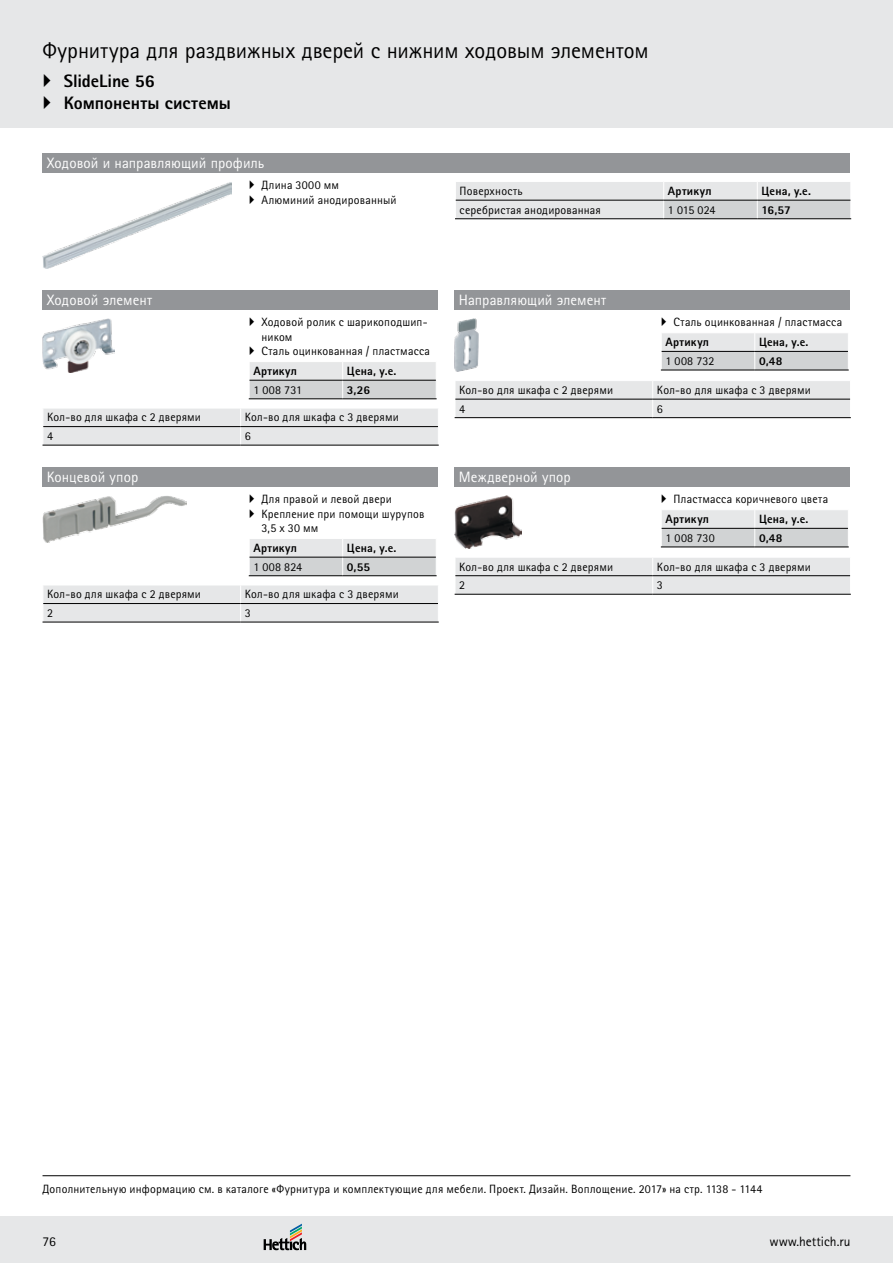
<style>
.page{position:relative;width:893px;height:1263px;background:#fff}
.page>*{position:absolute;margin:0;border:0;box-sizing:border-box;transform-origin:0 0}
.t1{font:22.5px "Rotis Sans Serif Pro Cyr";letter-spacing:-.005em;color:#000}
.t2{font:800 18px/21.6px "Rotis Sans Serif Pro Cyr";color:#000}
.t3{font:15px "Rotis Sans Serif Pro Cyr";letter-spacing:.005em;color:#fff}
.t4{font:13.5px "Rotis Sans Serif Pro Cyr";color:#000}
.t5{font:12px/14.4px "Rotis Sans Serif Pro Cyr";letter-spacing:.015em;color:#000}
.t6{font:800 12px "Rotis Sans Serif Pro Cyr";letter-spacing:.02em;color:#000}
</style>
<div class="page">
<div style="left:0;top:0;width:893px;height:128px;background:#e6e7e8"></div>
<div style="left:0;top:1216px;width:893px;height:47px;background:#e6e7e8"></div>
<svg style="left:264px;top:1224px;width:42px;height:26px"></svg>
<div style="left:43px;top:153px;width:807px;height:20px;background:#939598"></div>
<svg style="left:455px;top:182px;width:396px;height:36px;background:#dfe0e1"></svg>
<hr style="left:456px;top:200px;width:208px;height:1px;background:#000">
<hr style="left:664px;top:200px;width:93px;height:1px;background:#000">
<hr style="left:757px;top:200px;width:93px;height:1px;background:#000">
<hr style="left:455px;top:218px;width:209px;height:1px;background:#000">
<hr style="left:664px;top:218px;width:93px;height:1px;background:#000">
<hr style="left:757px;top:218px;width:94px;height:1px;background:#000">
<img style="left:43px;top:182px;width:189px;height:87px">
<div style="left:43px;top:290px;width:395px;height:20px;background:#939598"></div>
<svg style="left:43px;top:408px;width:396px;height:37px;background:#e3e4e5"></svg>
<hr style="left:43px;top:426px;width:198px;height:1px;background:#000">
<hr style="left:241px;top:426px;width:197px;height:1px;background:#000">
<hr style="left:43px;top:445px;width:198px;height:1px;background:#000">
<hr style="left:241px;top:445px;width:198px;height:1px;background:#000">
<img style="left:43px;top:318px;width:72px;height:54px">
<svg style="left:249px;top:362px;width:187px;height:36px;background:#dadbdc"></svg>
<hr style="left:249px;top:380px;width:94px;height:1px;background:#000">
<hr style="left:343px;top:380px;width:93px;height:1px;background:#000">
<hr style="left:249px;top:398px;width:94px;height:1px;background:#000">
<hr style="left:343px;top:398px;width:94px;height:1px;background:#000">
<div style="left:455px;top:290px;width:395px;height:20px;background:#939598"></div>
<div style="left:455px;top:381px;width:396px;height:36px;background:#e6e7e8"></div>
<hr style="left:455px;top:399px;width:198px;height:1px;background:#000">
<hr style="left:653px;top:399px;width:197px;height:1px;background:#000">
<hr style="left:455px;top:417px;width:198px;height:1px;background:#000">
<hr style="left:653px;top:417px;width:198px;height:1px;background:#000">
<img style="left:455px;top:318px;width:23px;height:54px">
<svg style="left:661px;top:333px;width:188px;height:37px;background:#d8dadb"></svg>
<hr style="left:662px;top:351px;width:93px;height:1px;background:#000">
<hr style="left:755px;top:351px;width:93px;height:1px;background:#000">
<hr style="left:661px;top:370px;width:94px;height:1px;background:#000">
<hr style="left:755px;top:370px;width:94px;height:1px;background:#000">
<div style="left:43px;top:467px;width:395px;height:19px;background:#939598"></div>
<svg style="left:43px;top:585px;width:396px;height:37px;background:#e3e4e5"></svg>
<hr style="left:43px;top:603px;width:198px;height:1px;background:#000">
<hr style="left:241px;top:603px;width:197px;height:1px;background:#000">
<hr style="left:43px;top:622px;width:198px;height:1px;background:#000">
<hr style="left:241px;top:622px;width:198px;height:1px;background:#000">
<img style="left:43px;top:496px;width:144px;height:46px">
<svg style="left:249px;top:539px;width:187px;height:36px;background:#d9dbdc"></svg>
<hr style="left:249px;top:557px;width:94px;height:1px;background:#000">
<hr style="left:343px;top:557px;width:93px;height:1px;background:#000">
<hr style="left:249px;top:575px;width:94px;height:1px;background:#000">
<hr style="left:343px;top:575px;width:94px;height:1px;background:#000">
<div style="left:455px;top:467px;width:395px;height:19px;background:#939598"></div>
<div style="left:455px;top:558px;width:396px;height:36px;background:#e6e7e8"></div>
<hr style="left:455px;top:575px;width:198px;height:1px;background:#000">
<hr style="left:653px;top:575px;width:197px;height:1px;background:#000">
<hr style="left:455px;top:594px;width:198px;height:1px;background:#000">
<hr style="left:653px;top:594px;width:198px;height:1px;background:#000">
<img style="left:455px;top:495px;width:66px;height:53px">
<svg style="left:661px;top:510px;width:188px;height:37px;background:#d7d9da"></svg>
<hr style="left:662px;top:528px;width:93px;height:1px;background:#000">
<hr style="left:755px;top:528px;width:93px;height:1px;background:#000">
<hr style="left:661px;top:547px;width:94px;height:1px;background:#000">
<hr style="left:755px;top:547px;width:94px;height:1px;background:#000">
<hr style="left:43px;top:1175px;width:807px;height:1px;background:#000">
<h1 class="t1" style="left:43px;top:37px;width:608px">Фурнитура для раздвижных дверей с нижним ходовым элементом</h1>
<h2 class="t2" style="left:64px;top:70px;width:169px">SlideLine 56<br>Компоненты системы</h2>
<p class="t3" style="left:47px;top:154px;width:219px">Ходовой и направляющий профиль</p>
<p class="t5" style="left:261px;top:178px;width:137px">Длина 3000 мм<br>Алюминий анодированный</p>
<p class="t5" style="left:460px;top:184px;width:64px">Поверхность</p>
<p class="t6" style="left:668px;top:183px;width:45px">Артикул</p>
<p class="t6" style="left:761px;top:183px;width:51px">Цена, у.е.</p>
<p class="t5" style="left:460px;top:202px;width:143px">серебристая анодированная</p>
<p class="t5" style="left:668px;top:202px;width:49px">1 015 024</p>
<p class="t6" style="left:761px;top:202px;width:31px">16,57</p>
<p class="t3" style="left:47px;top:291px;width:107px">Ходовой элемент</p>
<p class="t5" style="left:261px;top:315px;width:170px">Ходовой ролик с шарикоподшип&shy;ником<br>Сталь оцинкованная / пластмасса</p>
<p class="t6" style="left:253px;top:363px;width:45px">Артикул</p>
<p class="t6" style="left:347px;top:363px;width:51px">Цена, у.е.</p>
<p class="t5" style="left:253px;top:382px;width:50px">1 008 731</p>
<p class="t6" style="left:347px;top:382px;width:25px">3,26</p>
<p class="t5" style="left:47px;top:410px;width:155px">Кол-во для шкафа с 2 дверями</p>
<p class="t5" style="left:245px;top:410px;width:155px">Кол-во для шкафа с 3 дверями</p>
<p class="t5" style="left:47px;top:429px;width:7px">4</p>
<p class="t5" style="left:245px;top:429px;width:7px">6</p>
<p class="t3" style="left:47px;top:468px;width:93px">Концевой упор</p>
<p class="t5" style="left:261px;top:492px;width:164px">Для правой и левой двери<br>Крепление при помощи шурупов<br>3,5 х 30 мм</p>
<p class="t6" style="left:253px;top:540px;width:45px">Артикул</p>
<p class="t6" style="left:347px;top:540px;width:51px">Цена, у.е.</p>
<p class="t5" style="left:253px;top:559px;width:50px">1 008 824</p>
<p class="t6" style="left:347px;top:559px;width:25px">0,55</p>
<p class="t5" style="left:47px;top:587px;width:155px">Кол-во для шкафа с 2 дверями</p>
<p class="t5" style="left:245px;top:587px;width:155px">Кол-во для шкафа с 3 дверями</p>
<p class="t5" style="left:47px;top:606px;width:7px">2</p>
<p class="t5" style="left:245px;top:606px;width:7px">3</p>
<p class="t3" style="left:459px;top:291px;width:149px">Направляющий элемент</p>
<p class="t5" style="left:674px;top:315px;width:170px">Сталь оцинкованная / пластмасса</p>
<p class="t6" style="left:665px;top:335px;width:45px">Артикул</p>
<p class="t6" style="left:759px;top:335px;width:51px">Цена, у.е.</p>
<p class="t5" style="left:665px;top:354px;width:51px">1 008 732</p>
<p class="t6" style="left:759px;top:353px;width:25px">0,48</p>
<p class="t5" style="left:459px;top:383px;width:155px">Кол-во для шкафа с 2 дверями</p>
<p class="t5" style="left:657px;top:383px;width:155px">Кол-во для шкафа с 3 дверями</p>
<p class="t5" style="left:459px;top:401px;width:7px">4</p>
<p class="t5" style="left:657px;top:401px;width:7px">6</p>
<p class="t3" style="left:459px;top:468px;width:113px">Междверной упор</p>
<p class="t5" style="left:674px;top:492px;width:156px">Пластмасса коричневого цвета</p>
<p class="t6" style="left:665px;top:511px;width:45px">Артикул</p>
<p class="t6" style="left:759px;top:511px;width:51px">Цена, у.е.</p>
<p class="t5" style="left:665px;top:531px;width:51px">1 008 730</p>
<p class="t6" style="left:759px;top:530px;width:25px">0,48</p>
<p class="t5" style="left:459px;top:559px;width:155px">Кол-во для шкафа с 2 дверями</p>
<p class="t5" style="left:657px;top:559px;width:155px">Кол-во для шкафа с 3 дверями</p>
<p class="t5" style="left:459px;top:578px;width:7px">2</p>
<p class="t5" style="left:657px;top:578px;width:7px">3</p>
<p class="t5" style="left:43px;top:1181px;width:722px">Дополнительную информацию см. в каталоге «Фурнитура и комплектующие для мебели. Проект. Дизайн. Воплощение. 2017» на стр. 1138 - 1144</p>
<p class="t4" style="left:43px;top:1233px;width:15px">76</p>
<p class="t4" style="left:769px;top:1233px;width:82px">www.hettich.ru</p>
</div>
